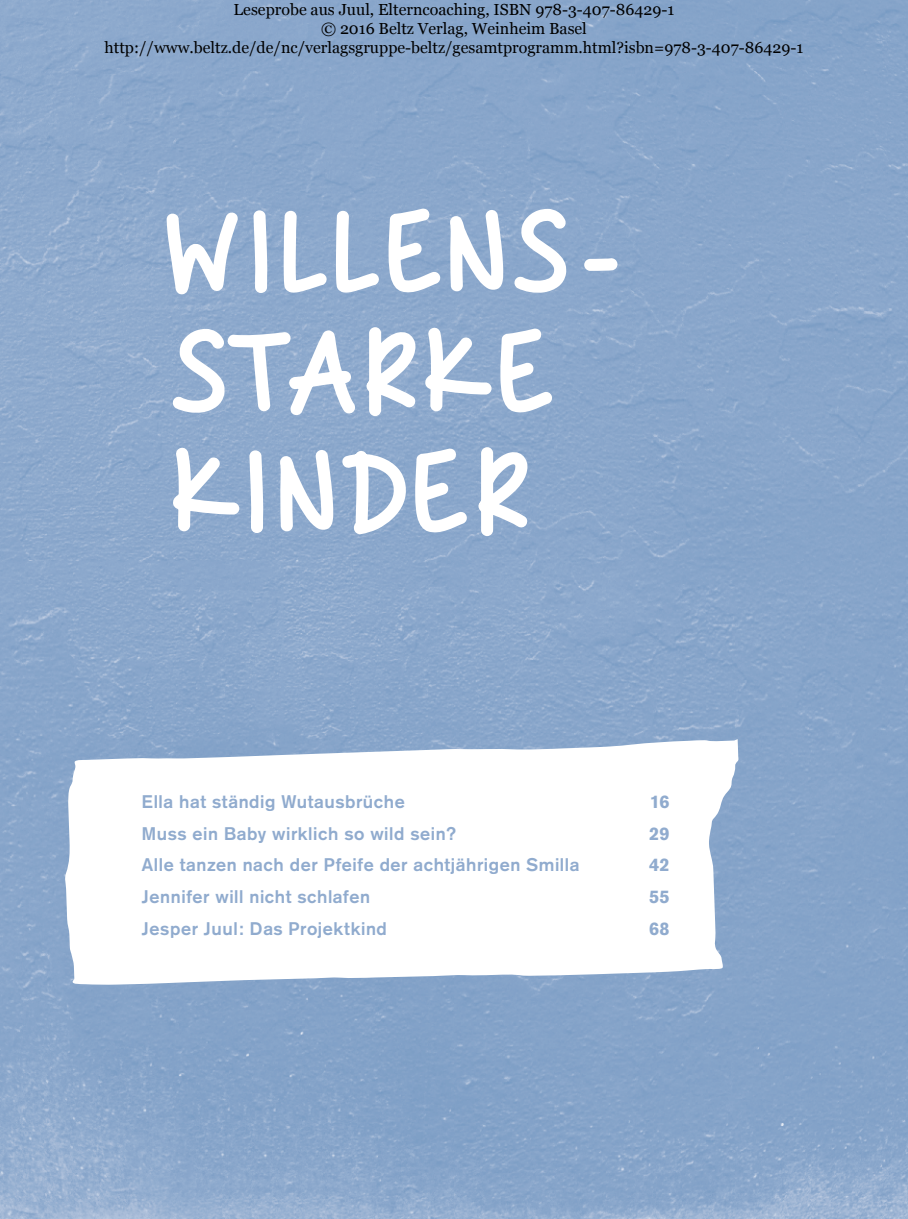
<style>
.page{position:relative;width:908px;height:1219px;background:#fff}
.page>*{position:absolute;margin:0;border:0;box-sizing:border-box;transform-origin:0 0}
.t1{font:140px/120px "Chocolate Covered Raindrops";letter-spacing:.075em;color:#fff}
.t2{font:700 18px "Akzidenz Grotesk";letter-spacing:.035em;color:#90abce}
.t3{font:900 18px "Akzidenz Grotesk";letter-spacing:.025em;color:#90abce}
.t4{font:16px/19.2px "Georgia";color:#000;text-align:center}
</style>
<div class="page">
<img style="left:0;top:0;width:907px;height:1219px">
<svg style="left:582px;top:256px;width:37px;height:17px"></svg>
<svg style="left:164px;top:49px;width:403px;height:657px;background:#93adcf"></svg>
<svg style="left:64px;top:739px;width:674px;height:246px"></svg>
<p class="t4" style="left:105px;top:0;width:700px">Leseprobe aus Juul, Elterncoaching, ISBN 978-3-407-86429-1<br>© 2016 Beltz Verlag, Weinheim Basel http://www.beltz.de/de/nc/verlagsgruppe-beltz/gesamtprogramm.html?isbn=978-3-407-86429-1</p>
<h1 class="t1" style="left:147px;top:192px;width:470px">WILLENS-<br>STARKE<br>KINDER</h1>
<p class="t2" style="left:142px;top:791px;width:264px">Ella hat ständig Wutausbrüche</p>
<p class="t3" style="left:649px;top:790px;width:21px">16</p>
<p class="t2" style="left:142px;top:822px;width:316px">Muss ein Baby wirklich so wild sein?</p>
<p class="t3" style="left:649px;top:822px;width:22px">29</p>
<p class="t2" style="left:142px;top:854px;width:439px">Alle tanzen nach der Pfeife der achtjährigen Smilla</p>
<p class="t3" style="left:649px;top:854px;width:22px">42</p>
<p class="t2" style="left:142px;top:886px;width:229px">Jennifer will nicht schlafen</p>
<p class="t3" style="left:648px;top:886px;width:22px">55</p>
<p class="t2" style="left:142px;top:918px;width:246px">Jesper Juul: Das Projektkind</p>
<p class="t3" style="left:648px;top:918px;width:22px">68</p>
</div>
